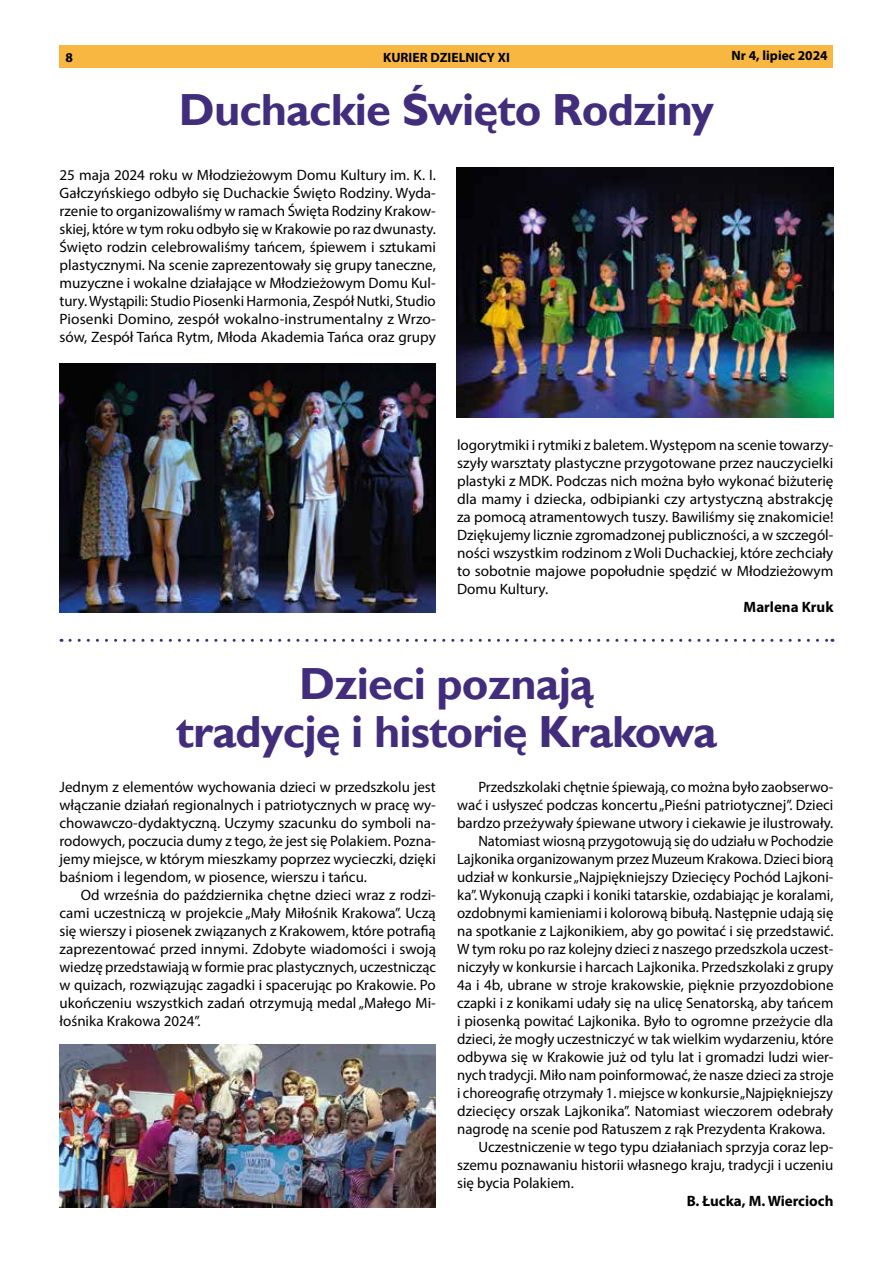
<style>
.page{position:relative;width:893px;height:1263px;background:#fff}
.page>*{position:absolute;margin:0;border:0;box-sizing:border-box;transform-origin:0 0}
.t1{font:700 45px/48.6px "Gill Sans";letter-spacing:-.02em;color:#422d7d;text-align:center}
.t2{font:15px/18px "Myriad Pro";color:#000;text-align:justify}
.t3{font:700 15px "Myriad Pro";color:#000}
.t4{font:700 13.5px "Myriad Pro";color:#000}
</style>
<div class="page">
<div style="left:60px;top:46px;width:773px;height:22px;background:#f7b741"></div>
<img style="left:456px;top:168px;width:377px;height:249px">
<img style="left:60px;top:364px;width:376px;height:249px">
<img style="left:60px;top:1045px;width:376px;height:163px">
<svg style="left:70px;top:639px;width:763px;height:3px"></svg>
<p class="t4" style="left:66px;top:49px;width:9px">8</p>
<p class="t4" style="left:383px;top:49px;width:128px">KURIER DZIELNICY XI</p>
<p class="t4" style="left:732px;top:46px;width:98px">Nr 4, lipiec 2024</p>
<h1 class="t1" style="left:179px;top:86px;width:537px">Duchackie Święto Rodziny</h1>
<p class="t2" style="left:60px;top:166px;width:378px">25 maja 2024 roku w Młodzieżowym Domu Kultury im. K. I.<br>Gałczyńskiego odbyło się Duchackie Święto Rodziny. Wyda&shy;rzenie to organizowaliśmy w ramach Święta Rodziny Krakow&shy;skiej, które w tym roku odbyło się w Krakowie po raz dwunasty.<br>Święto rodzin celebrowaliśmy tańcem, śpiewem i sztukami plastycznymi. Na scenie zaprezentowały się grupy taneczne, muzyczne i wokalne działające w Młodzieżowym Domu Kul&shy;tury. Wystąpili: Studio Piosenki Harmonia, Zespół Nutki, Studio Piosenki Domino, zespół wokalno-instrumentalny z Wrzo&shy;sów, Zespół Tańca Rytm, Młoda Akademia Tańca oraz grupy</p>
<p class="t2" style="left:457px;top:436px;width:378px">logorytmiki i rytmiki z baletem. Występom na scenie towarzy&shy;szyły warsztaty plastyczne przygotowane przez nauczycielki plastyki z MDK. Podczas nich można było wykonać biżuterię dla mamy i dziecka, odbipianki czy artystyczną abstrakcję za pomocą atramentowych tuszy. Bawiliśmy się znakomicie!<br>Dziękujemy licznie zgromadzonej publiczności, a w szczegól&shy;ności wszystkim rodzinom z Woli Duchackiej, które zechciały to sobotnie majowe popołudnie spędzić w Młodzieżowym Domu Kultury.</p>
<p class="t3" style="left:744px;top:597px;width:91px">Marlena Kruk</p>
<h1 class="t1" style="left:176px;top:660px;width:543px">Dzieci poznają<br>tradycję i historię Krakowa</h1>
<p class="t2" style="left:60px;top:778px;width:378px">Jednym z elementów wychowania dzieci w przedszkolu jest włączanie działań regionalnych i patriotycznych w pracę wy&shy;chowawczo-dydaktyczną. Uczymy szacunku do symboli na&shy;rodowych, poczucia dumy z tego, że jest się Polakiem. Pozna&shy;jemy miejsce, w którym mieszkamy poprzez wycieczki, dzięki baśniom i legendom, w piosence, wierszu i tańcu.</p>
<p class="t2" style="left:60px;top:886px;width:378px;text-indent:21px">Od września do października chętne dzieci wraz z rodzi&shy;cami uczestniczą w projekcie „Mały Miłośnik Krakowa”. Uczą się wierszy i piosenek związanych z Krakowem, które potrafią zaprezentować przed innymi. Zdobyte wiadomości i swoją wiedzę przedstawiają w formie prac plastycznych, uczestnicząc w quizach, rozwiązując zagadki i spacerując po Krakowie. Po ukończeniu wszystkich zadań otrzymują medal „Małego Mi&shy;łośnika Krakowa 2024”.</p>
<p class="t2" style="left:478px;top:778px;width:357px">Przedszkolaki chętnie śpiewają, co można było zaobserwo-</p>
<p class="t2" style="left:457px;top:796px;width:378px">wać i usłyszeć podczas koncertu „Pieśni patriotycznej”. Dzieci</p>
<p class="t2" style="left:457px;top:814px;width:378px">bardzo przeżywały śpiewane utwory i ciekawie je ilustrowały.</p>
<p class="t2" style="left:478px;top:832px;width:357px">Natomiast wiosną przygotowują się do udziału w Pochodzie</p>
<p class="t2" style="left:457px;top:850px;width:378px">Lajkonika organizowanym przez Muzeum Krakowa. Dzieci biorą</p>
<p class="t2" style="left:457px;top:868px;width:378px">udział w konkursie „Najpiękniejszy Dziecięcy Pochód Lajkoni-</p>
<p class="t2" style="left:457px;top:886px;width:378px">ka”. Wykonują czapki i koniki tatarskie, ozdabiając je koralami,</p>
<p class="t2" style="left:457px;top:904px;width:378px">ozdobnymi kamieniami i kolorową bibułą. Następnie udają się</p>
<p class="t2" style="left:457px;top:922px;width:378px">na spotkanie z Lajkonikiem, aby go powitać i się przedstawić.</p>
<p class="t2" style="left:457px;top:940px;width:378px">W tym roku po raz kolejny dzieci z naszego przedszkola uczest-</p>
<p class="t2" style="left:457px;top:958px;width:378px">niczyły w konkursie i harcach Lajkonika. Przedszkolaki z grupy</p>
<p class="t2" style="left:457px;top:976px;width:378px">4a i 4b, ubrane w stroje krakowskie, pięknie przyozdobione</p>
<p class="t2" style="left:457px;top:994px;width:378px">czapki i z konikami udały się na ulicę Senatorską, aby tańcem</p>
<p class="t2" style="left:457px;top:1012px;width:378px">i piosenką powitać Lajkonika. Było to ogromne przeżycie dla</p>
<p class="t2" style="left:457px;top:1030px;width:378px">dzieci, że mogły uczestniczyć w tak wielkim wydarzeniu, które</p>
<p class="t2" style="left:457px;top:1048px;width:378px">odbywa się w Krakowie już od tylu lat i gromadzi ludzi wier-</p>
<p class="t2" style="left:457px;top:1066px;width:378px">nych tradycji. Miło nam poinformować, że nasze dzieci za stroje</p>
<p class="t2" style="left:457px;top:1084px;width:378px">i choreografię otrzymały 1. miejsce w konkursie „Najpiękniejszy</p>
<p class="t2" style="left:457px;top:1102px;width:378px">dziecięcy orszak Lajkonika”. Natomiast wieczorem odebrały</p>
<p class="t2" style="left:457px;top:1120px;width:370px">nagrodę na scenie pod Ratuszem z rąk Prezydenta Krakowa.</p>
<p class="t2" style="left:478px;top:1138px;width:357px">Uczestniczenie w tego typu działaniach sprzyja coraz lep-</p>
<p class="t2" style="left:457px;top:1156px;width:378px">szemu poznawaniu historii własnego kraju, tradycji i uczeniu</p>
<p class="t2" style="left:457px;top:1174px;width:118px">się bycia Polakiem.</p>
<p class="t3" style="left:687px;top:1191px;width:148px">B. Łucka, M. Wiercioch</p>
</div>
